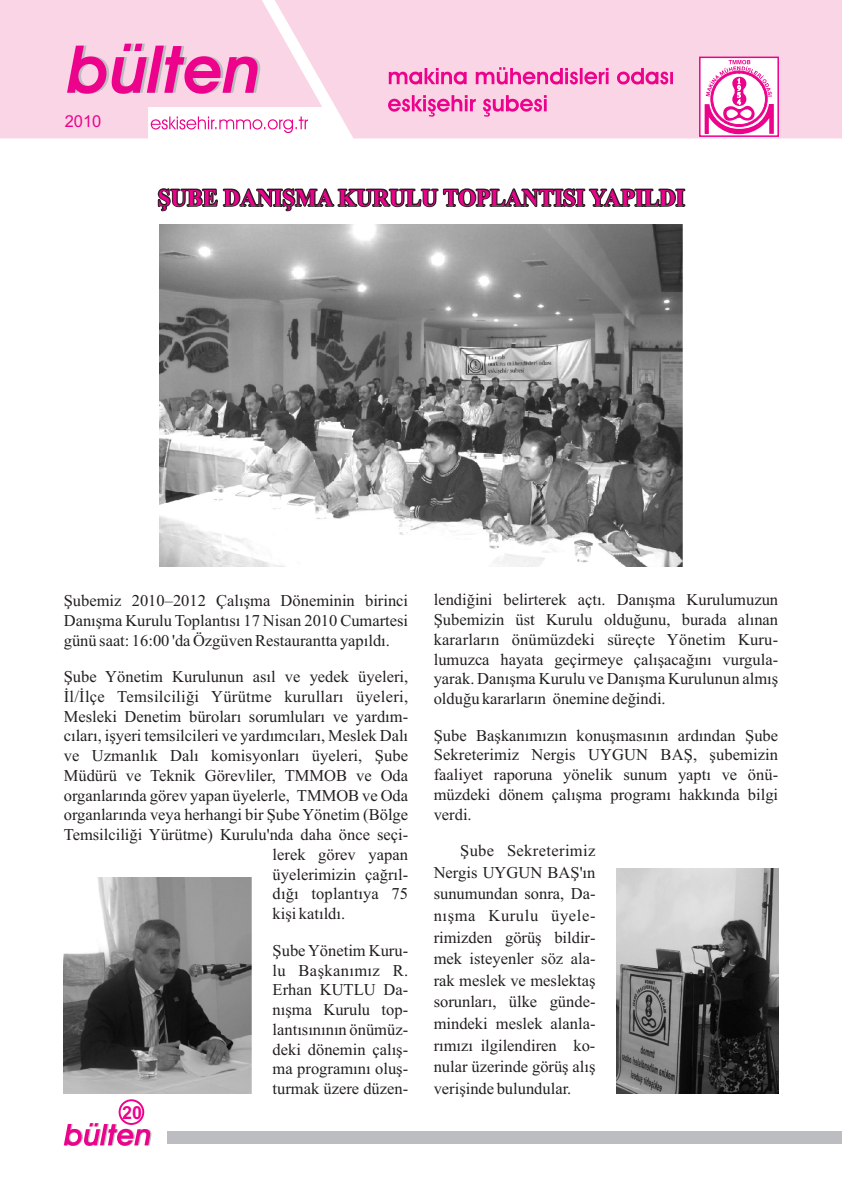
<style>
.page{position:relative;width:842px;height:1183px;background:#fff}
.page>*{position:absolute;margin:0;border:0;box-sizing:border-box;transform-origin:0 0}
.t1{font:700 24px "Times New Roman";color:#ed028c;scale:.96 1}
.t2{font:700 18px "Arial";color:#ed028c}
.t3{font:16.5px/19.8px "Times New Roman";color:#231f20;text-align:justify}
.t4{font:16.5px "Times New Roman";letter-spacing:.02em;color:#231f20}
.t5{font:16.5px "Arial";color:#ed028c}
.s1{color:#231f20}
</style>
<div class="page">
<div style="left:0;top:0;width:842px;height:138px;background:#fad5e5"></div>
<svg style="left:67px;top:44px;width:193px;height:50px;background:#ee7abc"></svg>
<svg style="left:151px;top:116px;width:157px;height:17px"></svg>
<svg style="left:388px;top:67px;width:285px;height:50px;background:#f7a8d1"></svg>
<svg style="left:698px;top:56px;width:82px;height:82px"></svg>
<svg style="left:64px;top:1122px;width:87px;height:23px"></svg>
<div style="left:168px;top:1130px;width:674px;height:13px;background:#bcbdc0"></div>
<div style="left:119px;top:1098px;width:25px;height:26px;border:2px solid #ed028c;border-radius:50%"></div>
<img style="left:64px;top:877px;width:187px;height:216px">
<img style="left:617px;top:868px;width:162px;height:224px">
<img style="left:160px;top:224px;width:522px;height:342px">
<p class="t5" style="left:65px;top:115px;width:38px">2010</p>
<h1 class="t1" style="left:158px;top:189px;width:550px">ÞUBE DANIÞMA KURULU <span class="s1">T</span>OPLANTISI <span class="s1">YAPILDI</span></h1>
<p class="t3" style="left:64px;top:592px;width:346px">Þubemiz 2010–2012 Çalýþma Döneminin birinci Danýþma Kurulu Toplantýsý 17 Nisan 2010 Cumartesi günü saat: 16:00 'da Özgüven Restaurantta yapýldý.</p>
<p class="t3" style="left:64px;top:668px;width:346px">Þube Yönetim Kurulunun asýl ve yedek üyeleri,</p>
<p class="t4" style="left:64px;top:690px;width:346px">Ýl/Ýlçe Temsilciliði Yürütme kurullarý üyeleri,</p>
<p class="t3" style="left:64px;top:707px;width:346px">Mesleki Denetim bürolarý sorumlularý ve yardým-</p>
<p class="t3" style="left:64px;top:727px;width:346px">cýlarý, iþyeri temsilcileri ve yardýmcýlarý, Meslek Dalý</p>
<p class="t3" style="left:64px;top:747px;width:346px">ve Uzmanlýk Dalý komisyonlarý üyeleri, Þube</p>
<p class="t3" style="left:64px;top:766px;width:346px">Müdürü ve Teknik Görevliler, TMMOB ve Oda</p>
<p class="t3" style="left:64px;top:786px;width:346px">organlarýnda görev yapan üyelerle, TMMOB ve Oda</p>
<p class="t3" style="left:64px;top:806px;width:346px">organlarýnda veya herhangi bir Þube Yönetim (Bölge</p>
<p class="t3" style="left:64px;top:826px;width:346px">Temsilciliði Yürütme) Kurulu'nda daha önce seçi-</p>
<p class="t3" style="left:273px;top:845px;width:137px">lerek görev yapan</p>
<p class="t3" style="left:273px;top:865px;width:137px">üyelerimizin çaðrýl-</p>
<p class="t3" style="left:273px;top:885px;width:137px">dýðý toplantýya 75</p>
<p class="t3" style="left:273px;top:905px;width:74px">kiþi katýldý.</p>
<p class="t3" style="left:273px;top:941px;width:137px">Þube Yönetim Kuru&shy;lu Baþkanýmýz R.<br>Erhan KUTLU Da&shy;nýþma Kurulu top&shy;lantýsýnýnýn önümüz&shy;deki dönemin çalýþ&shy;ma programýný oluþ&shy;turmak üzere düzen-</p>
<p class="t2" style="left:122px;top:1105px;width:22px">20</p>
<p class="t3" style="left:434px;top:591px;width:346px">lendiðini belirterek açtý. Danýþma Kurulumuzun Þubemizin üst Kurulu olduðunu, burada alýnan kararlarýn önümüzdeki süreçte Yönetim Kuru&shy;lumuzca hayata geçirmeye çalýþacaðýný vurgula&shy;yarak. Danýþma Kurulu ve Danýþma Kurulunun almýþ olduðu kararlarýn önemine deðindi.</p>
<p class="t3" style="left:434px;top:726px;width:346px">Þube Baþkanýmýzýn konuþmasýnýn ardýndan Þube Sekreterimiz Nergis UYGUN BAÞ, þubemizin faaliyet raporuna yönelik sunum yaptý ve önü&shy;müzdeki dönem çalýþma programý hakkýnda bilgi verdi.</p>
<p class="t3" style="left:434px;top:841px;width:163px;line-height:21.6px;text-indent:26px">Þube Sekreterimiz Nergis UYGUN BAÞ'ýn sunumundan sonra, Da&shy;nýþma Kurulu üyele&shy;rimizden görüþ bildir&shy;mek isteyenler söz ala&shy;rak meslek ve meslektaþ sorunlarý, ülke günde&shy;mindeki meslek alanla&shy;rýmýzý ilgilendiren ko&shy;nular üzerinde görüþ alýþ veriþinde bulundular.</p>
</div>
